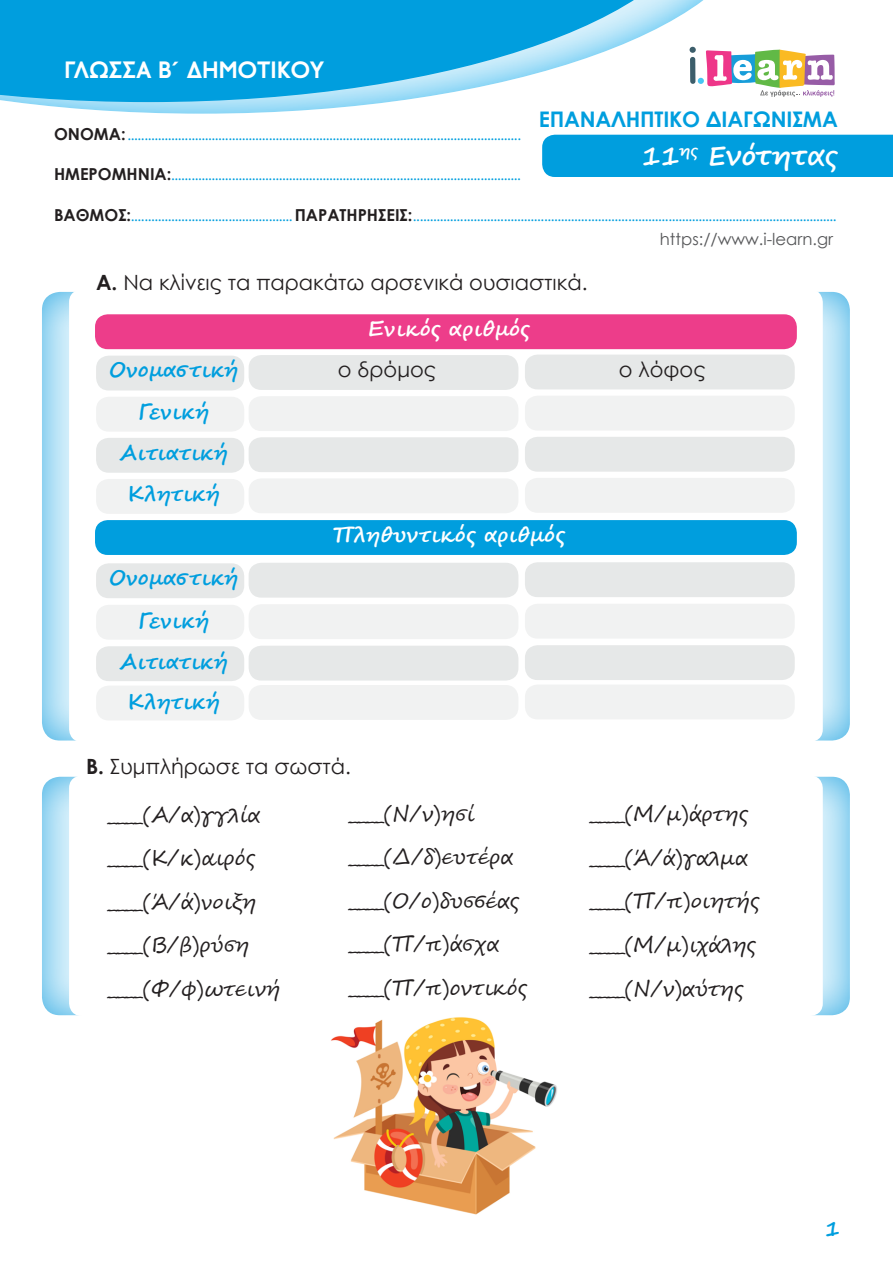
<style>
.page{position:relative;width:893px;height:1263px;background:#fff}
.page>*{position:absolute;margin:0;border:0;box-sizing:border-box;transform-origin:0 0}
.t1{font:700 26.25px "Segoe Print";letter-spacing:-.01em;color:#fff}
.t2{font:700 24px "PF Transport";letter-spacing:-.01em;color:#fff}
.t3{font:700 21.45px "Century Gothic";letter-spacing:-.01em;color:#009ede}
.t4{font:21px/43.7px "Segoe Script";color:#231f20}
.t5{font:21px "Century Gothic";color:#231f20}
.t6{font:700 21px/41.4px "Segoe Script";letter-spacing:-.01em;color:#009ede;text-align:center}
.t7{font:700 21px "Segoe Script";color:#fff}
.t8{font:16.5px "Century Gothic";color:#57585a}
.t9{font:700 16.5px "Century Gothic";color:#231f20}
.t10{font:700 12px "Century Gothic";color:#009ede}
.s1{font-size:16.5px;color:#231f20}
.s2{font-weight:700}
</style>
<div class="page">
<div style="left:42px;top:289px;width:808px;height:452px;background:#009ede;opacity:.75"></div>
<div style="left:69px;top:289px;width:754px;height:453px;background:#fff;border-radius:13px"></div>
<div style="left:42px;top:775px;width:808px;height:242px;background:#009ede;opacity:.75"></div>
<div style="left:69px;top:775px;width:754px;height:241px;background:#fff;border-radius:13px"></div>
<svg style="left:759px;top:49px;width:76px;height:48px"></svg>
<div style="left:0;top:0;width:759px;height:116px;background:#00aeef;opacity:.75"></div>
<svg style="left:0;top:0;width:706px;height:102px"></svg>
<div style="left:542px;top:135px;width:351px;height:42px;background:#009ede"></div>
<div style="left:95px;top:314px;width:702px;height:35px;background:#ed3d8a;border-radius:13px"></div>
<div style="left:95px;top:520px;width:702px;height:35px;background:#009ede;border-radius:13px"></div>
<div style="left:96px;top:356px;width:148px;height:34px;background:#e6e8e8;border-radius:13px"></div>
<div style="left:249px;top:355px;width:269px;height:35px;background:#e6e8e8;border-radius:13px"></div>
<div style="left:525px;top:355px;width:270px;height:34px;background:#e6e8e8;border-radius:13px"></div>
<div style="left:96px;top:563px;width:148px;height:35px;background:#e6e8e8;border-radius:13px"></div>
<div style="left:249px;top:563px;width:269px;height:35px;background:#e6e8e8;border-radius:13px"></div>
<div style="left:525px;top:562px;width:270px;height:35px;background:#e6e8e8;border-radius:13px"></div>
<div style="left:96px;top:397px;width:148px;height:35px;background:#f1f2f2;border-radius:13px"></div>
<div style="left:249px;top:396px;width:269px;height:35px;background:#f1f2f2;border-radius:13px"></div>
<div style="left:525px;top:396px;width:270px;height:35px;background:#f1f2f2;border-radius:13px"></div>
<div style="left:96px;top:605px;width:148px;height:35px;background:#f1f2f2;border-radius:13px"></div>
<div style="left:249px;top:604px;width:269px;height:35px;background:#f1f2f2;border-radius:13px"></div>
<div style="left:525px;top:604px;width:270px;height:35px;background:#f1f2f2;border-radius:13px"></div>
<div style="left:96px;top:438px;width:148px;height:35px;background:#e6e8e8;border-radius:13px"></div>
<div style="left:249px;top:437px;width:269px;height:35px;background:#e6e8e8;border-radius:13px"></div>
<div style="left:525px;top:437px;width:270px;height:35px;background:#e6e8e8;border-radius:13px"></div>
<div style="left:96px;top:646px;width:148px;height:35px;background:#e6e8e8;border-radius:13px"></div>
<div style="left:249px;top:646px;width:269px;height:34px;background:#e6e8e8;border-radius:13px"></div>
<div style="left:525px;top:645px;width:270px;height:35px;background:#e6e8e8;border-radius:13px"></div>
<div style="left:96px;top:479px;width:148px;height:35px;background:#f1f2f2;border-radius:13px"></div>
<div style="left:249px;top:478px;width:269px;height:35px;background:#f1f2f2;border-radius:13px"></div>
<div style="left:525px;top:478px;width:270px;height:35px;background:#f1f2f2;border-radius:13px"></div>
<div style="left:96px;top:686px;width:148px;height:34px;background:#f1f2f2;border-radius:13px"></div>
<div style="left:249px;top:685px;width:269px;height:35px;background:#f1f2f2;border-radius:13px"></div>
<div style="left:525px;top:684px;width:270px;height:35px;background:#f1f2f2;border-radius:13px"></div>
<img style="left:321px;top:1016px;width:247px;height:199px">
<h2 class="t2" style="left:65px;top:56px;width:261px">ΓΛΩΣΣΑ B΄ ΔΗΜΟΤΙΚΟΥ</h2>
<h3 class="t3" style="left:539px;top:103px;width:301px">Επαναληπτικό Διαγώνισμα</h3>
<h1 class="t1" style="left:642px;top:131px;width:198px">11<sup>ης</sup> Ενότητας</h1>
<p class="t10" style="left:54px;top:126px;width:468px"><span class="s1">ONOMA:</span> .....................................................................................................................</p>
<h3 class="t9" style="left:54px;top:162px;width:57px">ΗΜΕΡΟΜΗΝΙΑ</h3>
<p class="t10" style="left:167px;top:167px;width:356px"><span class="s1">:</span>........................................................................................................</p>
<h3 class="t9" style="left:54px;top:202px;width:49px">ΒΑΘΜΟΣ</h3>
<p class="t10" style="left:127px;top:207px;width:212px"><span class="s1">:</span>................................................ <span class="s1">ΠΑΡΑΤΗ</span></p>
<p class="t10" style="left:358px;top:207px;width:480px"><span class="s1">ΡΗΣΕΙΣ:</span>..............................................................................................................................</p>
<h3 class="t8" style="left:660px;top:227px;width:175px">https://www.i-learn.gr</h3>
<h3 class="t5" style="left:96px;top:268px;width:493px"><span class="s2">A.</span> Να κλίνεις τα παρακάτω αρσενικά ουσιαστικά.</h3>
<h3 class="t7" style="left:368px;top:312px;width:163px">Ενικός αριθμός</h3>
<h3 class="t6" style="left:109px;top:350px;width:131px">Ονομαστική</h3>
<h3 class="t5" style="left:338px;top:355px;width:100px">ο δρόμος</h3>
<h3 class="t5" style="left:619px;top:355px;width:88px">ο λόφος</h3>
<h3 class="t6" style="left:120px;top:391px;width:110px">Γενική<br>Αιτιατική<br>Κλητική</h3>
<h3 class="t7" style="left:333px;top:518px;width:234px">Πληθυντικός αριθμός</h3>
<h3 class="t6" style="left:109px;top:557px;width:131px">Ονομαστική<br>Γενική<br>Αιτιατική<br>Κλητική</h3>
<h3 class="t5" style="left:86px;top:752px;width:267px"><span class="s2">Β.</span> Συμπλήρωσε τα σωστά.</h3>
<h3 class="t4" style="left:108px;top:793px;width:174px">____(Α/α)γγλία ____(Κ/κ)αιρός ____(Ά/ά)νοιξη ____(Β/β)ρύση ____(Φ/φ)ωτεινή</h3>
<h3 class="t4" style="left:349px;top:792px;width:180px">____(Ν/ν)ησί ____(Δ/δ)ευτέρα ____(Ο/ο)δυσσέας ____(Π/π)άσχα ____(Π/π)οντικός</h3>
<h3 class="t4" style="left:590px;top:792px;width:171px">____(Μ/μ)άρτης ____(Ά/ά)γαλμα ____(Π/π)οιητής ____(Μ/μ)ιχάλης ____(Ν/ν)αύτης</h3>
<h3 class="t6" style="left:825px;top:1208px;width:17px">1</h3>
</div>
